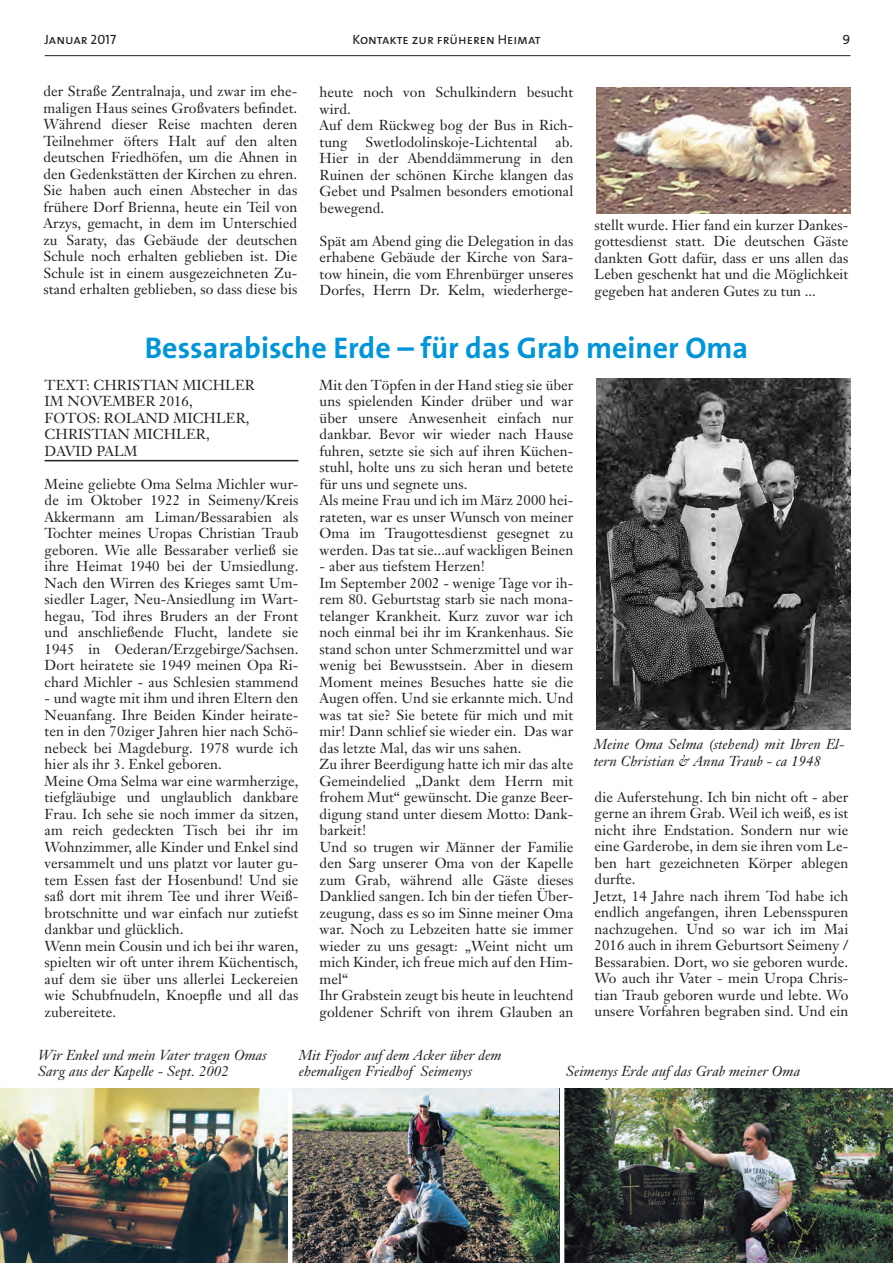
<style>
.page{position:relative;width:893px;height:1263px;background:#fff}
.page>*{position:absolute;margin:0;border:0;box-sizing:border-box;transform-origin:0 0}
.t1{font:700 30px "The Sans B7";color:#0095d9}
.t2{font:14.25px/16.5px "Janson Text";letter-spacing:.005em;color:#231f20;text-align:justify}
.t3{font:italic 14.25px/16.5px "Janson Text";letter-spacing:.005em;color:#231f20}
.t4{font:13.5px "The Sans Caps";color:#231f20}
</style>
<div class="page">
<hr style="left:45px;top:55px;width:805px;height:1px;background:#231f20">
<img style="left:597px;top:87px;width:253px;height:127px">
<hr style="left:45px;top:460px;width:253px;height:1px;background:#231f20">
<img style="left:0;top:1089px;width:893px;height:174px">
<hr style="left:288px;top:1092px;width:4px;height:171px;background:#fff">
<hr style="left:560px;top:1086px;width:4px;height:177px;background:#fff">
<img style="left:596px;top:378px;width:254px;height:352px">
<p class="t4" style="left:45px;top:28px;width:73px">Januar 2017</p>
<p class="t4" style="left:352px;top:28px;width:190px">Kontakte zur früheren Heimat</p>
<p class="t4" style="left:843px;top:28px;width:9px">9</p>
<p class="t2" style="left:44px;top:83px;width:255px">der Straße Zentralnaja, und zwar im ehe&shy;maligen Haus seines Großvaters befindet.<br>Während dieser Reise machten deren Teilnehmer öfters Halt auf den alten deutschen Friedhöfen, um die Ahnen in den Gedenkstätten der Kirchen zu ehren.<br>Sie haben auch einen Abstecher in das frühere Dorf Brienna, heute ein Teil von Arzys, gemacht, in dem im Unterschied zu Saraty, das Gebäude der deutschen Schule noch erhalten geblieben ist. Die Schule ist in einem ausgezeichneten Zu&shy;stand erhalten geblieben, so dass diese bis</p>
<p class="t2" style="left:320px;top:84px;width:255px;text-align:left">heute noch von Schulkindern besucht wird.<br>Auf dem Rückweg bog der Bus in Rich&shy;tung</p>
<p class="t2" style="left:320px;top:133px;width:255px;text-indent:236px">ab.<br>Hier in der Abenddämmerung in den Ruinen der schönen Kirche klangen das Gebet und Psalmen besonders emotional bewegend.</p>
<p class="t2" style="left:320px;top:232px;width:255px">Spät am Abend ging die Delegation in das erhabene Gebäude der Kirche von Sara&shy;tow hinein, die vom Ehrenbürger unseres Dorfes, Herrn Dr. Kelm, wiederherge-</p>
<p class="t2" style="left:365px;top:133px;width:174px">Swetlodolinskoje-Lichtental</p>
<p class="t2" style="left:595px;top:217px;width:255px">stellt wurde. Hier fand ein kurzer Dankes&shy;gottesdienst statt. Die deutschen Gäste dankten Gott dafür, dass er uns allen das Leben geschenkt hat und die Möglichkeit gegeben hat anderen Gutes zu tun ...</p>
<h1 class="t1" style="left:145px;top:332px;width:605px">Bessarabische Erde – für das Grab meiner Oma</h1>
<p class="t2" style="left:45px;top:376px;width:71px">Text: Christian</p>
<p class="t2" style="left:183px;top:376px;width:25px">Michler</p>
<p class="t2" style="left:45px;top:393px;width:48px">im November</p>
<p class="t2" style="left:159px;top:393px;width:35px">2016,</p>
<p class="t2" style="left:45px;top:409px;width:21px">Fotos</p>
<p class="t2" style="left:96px;top:409px;width:30px">: Roland</p>
<p class="t2" style="left:174px;top:409px;width:25px">Michler</p>
<p class="t2" style="left:246px;top:409px;width:5px">,</p>
<p class="t2" style="left:45px;top:426px;width:22px">Christian</p>
<p class="t2" style="left:134px;top:426px;width:25px">Michler</p>
<p class="t2" style="left:206px;top:426px;width:5px">,</p>
<p class="t2" style="left:45px;top:442px;width:22px">David</p>
<p class="t2" style="left:97px;top:442px;width:21px">Palm</p>
<p class="t2" style="left:45px;top:475px;width:255px">Meine geliebte Oma Selma Michler wur&shy;de im Oktober 1922 in Seimeny/Kreis Akkermann am Liman/Bessarabien als Tochter meines Uropas Christian Traub geboren. Wie alle Bessaraber verließ sie ihre Heimat 1940 bei der Umsiedlung.<br>Nach den Wirren des Krieges samt Um&shy;siedler Lager, Neu-Ansiedlung im Wart&shy;hegau, Tod ihres Bruders an der Front und anschließende Flucht, landete sie 1945 in Oederan/Erzgebirge/Sachsen.<br>Dort heiratete sie 1949 meinen Opa Ri&shy;chard Michler - aus Schlesien stammend</p>
<p class="t2" style="left:45px;top:690px;width:255px;text-align:left">- und wagte mit ihm und ihren Eltern den Neuanfang. Ihre Beiden Kinder heirate&shy;ten in den 70ziger Jahren hier nach Schö&shy;nebeck bei Magdeburg. 1978 wurde ich hier als ihr 3. Enkel geboren.<br>Meine Oma Selma war eine warmherzige, tiefgläubige und unglaublich dankbare Frau. Ich sehe sie noch immer da sitzen, am reich gedeckten Tisch bei ihr im Wohnzimmer, alle Kinder und Enkel sind versammelt und uns platzt vor lauter gu&shy;tem Essen fast der Hosenbund! Und sie saß dort mit ihrem Tee und ihrer Weiß&shy;brotschnitte und war einfach nur zutiefst dankbar und glücklich.<br>Wenn mein Cousin und ich bei ihr waren, spielten wir oft unter ihrem Küchentisch, auf dem sie über uns allerlei Leckereien wie Schubfnudeln, Knoepfle und all das zubereitete.</p>
<p class="t2" style="left:320px;top:376px;width:255px;text-align:left">Mit den Töpfen in der Hand stieg sie über uns spielenden Kinder drüber und war über unsere Anwesenheit einfach nur dankbar. Bevor wir wieder nach Hause fuhren, setzte sie sich auf ihren Küchen&shy;stuhl, holte uns zu sich heran und betete für uns und segnete uns.<br>Als meine Frau und ich im März 2000 hei&shy;rateten, war es unser Wunsch von meiner Oma im Traugottesdienst gesegnet zu werden. Das tat sie...auf wackligen Beinen</p>
<p class="t2" style="left:320px;top:558px;width:255px;text-align:left">- aber aus tiefstem Herzen!<br>Im September 2002 - wenige Tage vor ih&shy;rem 80. Geburtstag starb sie nach mona&shy;telanger Krankheit. Kurz zuvor war ich noch einmal bei ihr im Krankenhaus. Sie stand schon unter Schmerzmittel und war wenig bei Bewusstsein. Aber in diesem Moment meines Besuches hatte sie die Augen offen. Und sie erkannte mich. Und was tat sie? Sie betete für mich und mit mir! Dann schlief sie wieder ein. Das war das letzte Mal, das wir uns sahen.<br>Zu ihrer Beerdigung hatte ich mir das alte Gemeindelied „Dankt dem Herrn mit frohem Mut“ gewünscht. Die ganze Beer&shy;digung stand unter diesem Motto: Dank&shy;barkeit!<br>Und so trugen wir Männer der Familie den Sarg unserer Oma von der Kapelle zum Grab, während alle Gäste dieses Danklied sangen. Ich bin der tiefen Über&shy;zeugung, dass es so im Sinne meiner Oma war. Noch zu Lebzeiten hatte sie immer wieder zu uns gesagt: „Weint nicht um mich Kinder, ich freue mich auf den Him&shy;mel“<br>Ihr Grabstein zeugt bis heute in leuchtend goldener Schrift von ihrem Glauben an</p>
<p class="t3" style="left:594px;top:736px;width:252px">Meine Oma Selma (stehend) mit Ihren El&shy;tern Christian &amp; Anna Traub - ca 1948</p>
<p class="t2" style="left:595px;top:788px;width:255px;text-align:left">die Auferstehung. Ich bin nicht oft - aber gerne an ihrem Grab. Weil ich weiß, es ist nicht ihre Endstation. Sondern nur wie eine Garderobe, in dem sie ihren vom Le&shy;ben hart gezeichneten Körper ablegen durfte.<br>Jetzt, 14 Jahre nach ihrem Tod habe ich endlich angefangen, ihren Lebensspuren nachzugehen. Und so war ich im Mai 2016 auch in ihrem Geburtsort Seimeny / Bessarabien. Dort, wo sie geboren wurde.<br>Wo auch ihr Vater - mein Uropa Chris&shy;tian Traub geboren wurde und lebte. Wo unsere Vorfahren begraben sind. Und ein</p>
<p class="t3" style="left:38px;top:1046px;width:230px">Wir Enkel und mein Vater tragen Omas<br>Sarg aus der Kapelle - Sept. 2002</p>
<p class="t3" style="left:299px;top:1046px;width:204px">Mit Fjodor auf dem Acker über dem ehemaligen Friedhof Seimenys</p>
<p class="t3" style="left:566px;top:1062px;width:236px">Seimenys Erde auf das Grab meiner Oma</p>
</div>
